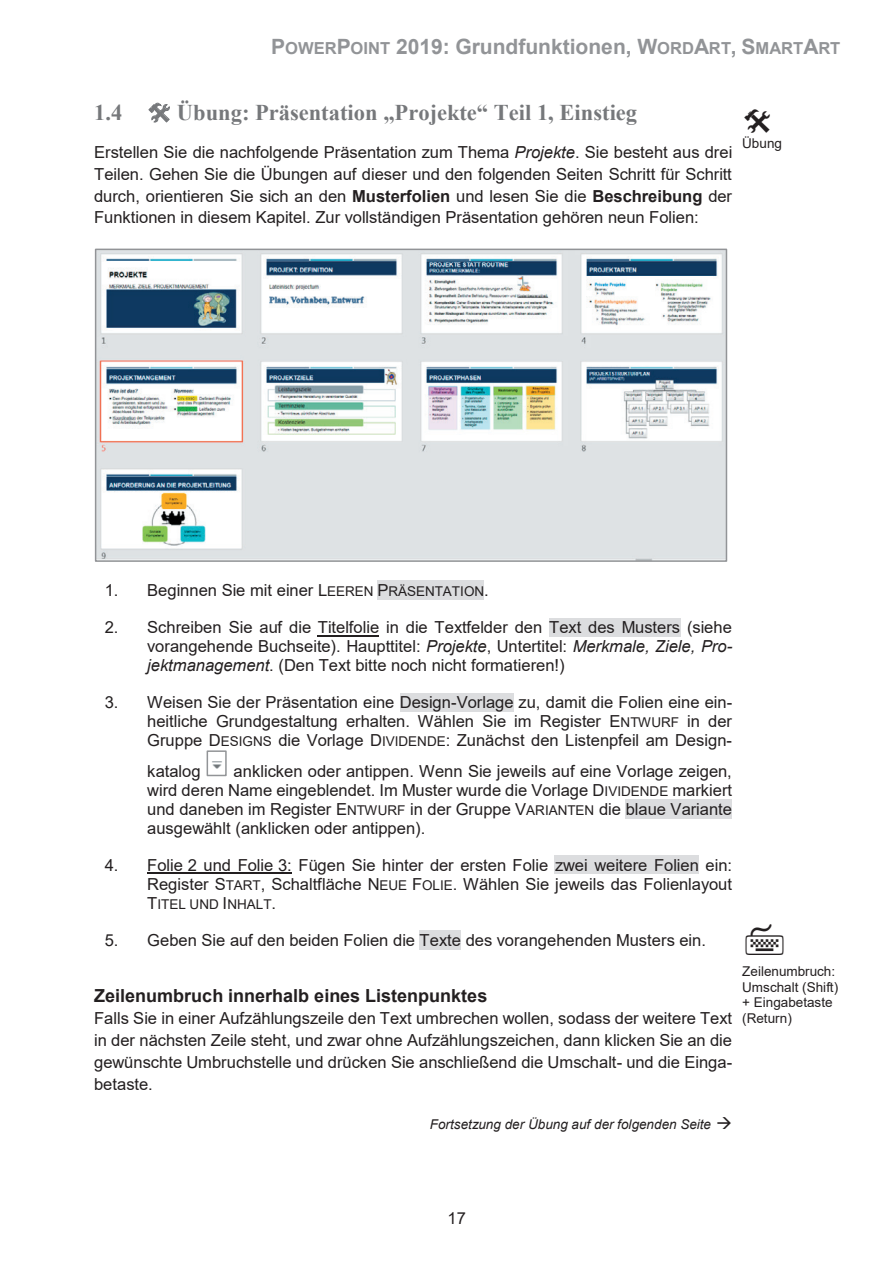
<style>
.page{position:relative;width:893px;height:1263px;background:#fff}
.page>*{position:absolute;margin:0;border:0;box-sizing:border-box;transform-origin:0 0}
.t1{font:700 22.5px "Times New Roman";color:#76787b}
.t2{font:700 21px "Arial";color:#929497}
.t3{font:700 18px "Arial";color:#231f20}
.t4{font:16.5px/19px "Arial";color:#231f20;text-align:justify}
.t5{font:13.5px/15.5px "Arial";color:#231f20}
.t6{font:italic 13.5px "Arial";color:#231f20}
.s1{font-size:16.5px}
.s2{font-style:italic}
.s3{font-weight:700}
.s4{font-size:13.5px}
</style>
<div class="page">
<div style="left:377px;top:581px;width:107px;height:19px;background:#dcdddf"></div>
<div style="left:549px;top:618px;width:131px;height:19px;background:#dcdddf"></div>
<hr style="left:318px;top:635px;width:61px;height:1px;background:#231f20">
<div style="left:400px;top:693px;width:113px;height:19px;background:#dcdddf"></div>
<div style="left:626px;top:799px;width:106px;height:19px;background:#dcdddf"></div>
<div style="left:555px;top:855px;width:144px;height:19px;background:#dcdddf"></div>
<hr style="left:147px;top:872px;width:145px;height:2px;background:#231f20">
<div style="left:420px;top:930px;width:41px;height:19px;background:#dcdddf"></div>
<img style="left:98px;top:252px;width:626px;height:307px">
<div style="left:95px;top:249px;width:632px;height:313px;border:2px solid #929497"></div>
<img style="left:212px;top:761px;width:10px;height:8px">
<div style="left:207px;top:750px;width:20px;height:26px;border:2px solid #929497"></div>
<svg style="left:148px;top:103px;width:22px;height:20px"></svg>
<p class="t2" style="left:271px;top:35px;width:571px">P<span class="s1">OWER</span>P<span class="s1">OINT</span> 2019: Grundfunktionen, W<span class="s1">ORD</span>A<span class="s1">RT</span>, S<span class="s1">MART</span>A<span class="s1">RT</span></p>
<h1 class="t1" style="left:94px;top:100px;width:30px">1.4</h1>
<h1 class="t1" style="left:177px;top:100px;width:462px">Übung: Präsentation „Projekte“ Teil 1, Einstieg</h1>
<p class="t4" style="left:94px;top:142px;width:640px;line-height:21.8px">Erstellen Sie die nachfolgende Präsentation zum Thema <span class="s2">Projekte</span>. Sie besteht aus drei Teilen. Gehen Sie die Übungen auf dieser und den folgenden Seiten Schritt für Schritt durch, orientieren Sie sich an den <span class="s3">Musterfolien</span> und lesen Sie die <span class="s3">Beschreibung</span> der Funktionen in diesem Kapitel. Zur vollständigen Präsentation gehören neun Folien:</p>
<p class="t5" style="left:742px;top:136px;width:41px">Übung</p>
<p class="t4" style="left:105px;top:581px;width:386px">1. Beginnen Sie mit einer L<span class="s4">EEREN</span> P<span class="s4">RÄSENTATION</span>.</p>
<p class="t4" style="left:147px;top:618px;width:586px;text-indent:-42px">2. Schreiben Sie auf die Titelfolie in die Textfelder den Text des Musters (siehe vorangehende Buchseite). Haupttitel: <span class="s2">Projekte</span>, Untertitel: <span class="s2">Merkmale, Ziele, Pro&shy;jektmanagement</span>. (Den Text bitte noch nicht formatieren!)</p>
<p class="t4" style="left:147px;top:693px;width:586px;text-indent:-42px">3. Weisen Sie der Präsentation eine Design-Vorlage zu, damit die Folien eine ein&shy;heitliche Grundgestaltung erhalten. Wählen Sie im Register E<span class="s4">NTWURF</span> in der Gruppe D<span class="s4">ESIGNS</span> die Vorlage D<span class="s4">IVIDENDE</span>: Zunächst den Listenpfeil am Design-</p>
<p class="t4" style="left:147px;top:761px;width:55px">katalog</p>
<p class="t4" style="left:147px;top:761px;width:586px;text-indent:86px">anklicken oder antippen. Wenn Sie jeweils auf eine Vorlage zeigen, wird deren Name eingeblendet. Im Muster wurde die Vorlage D<span class="s4">IVIDENDE</span> markiert und daneben im Register E<span class="s4">NTWURF</span> in der Gruppe V<span class="s4">ARIANTEN</span> die blaue Variante ausgewählt (anklicken oder antippen).</p>
<p class="t4" style="left:105px;top:856px;width:629px;text-align:right">4. Folie 2 und Folie 3: Fügen Sie hinter der ersten Folie zwei weitere Folien ein:<br>Register S<span class="s4">TART</span>, Schaltfläche N<span class="s4">EUE</span> F<span class="s4">OLIE</span>. Wählen Sie jeweils das Folienlayout</p>
<p class="t5" style="left:147px;top:896px;width:130px"><span class="s1">T</span>ITEL UND <span class="s1">I</span>NHALT<span class="s1">.</span></p>
<p class="t4" style="left:105px;top:930px;width:603px">5. Geben Sie auf den beiden Folien die Texte des vorangehenden Musters ein.</p>
<p class="t3" style="left:94px;top:986px;width:395px">Zeilenumbruch innerhalb eines Listenpunktes</p>
<p class="t4" style="left:94px;top:1008px;width:640px;line-height:21.8px">Falls Sie in einer Aufzählungszeile den Text umbrechen wollen, sodass der weitere Text in der nächsten Zeile steht, und zwar ohne Aufzählungszeichen, dann klicken Sie an die gewünschte Umbruchstelle und drücken Sie anschließend die Umschalt- und die Einga&shy;betaste.</p>
<p class="t6" style="left:430px;top:1117px;width:283px">Fortsetzung der Übung auf der folgenden Seite</p>
<p class="t5" style="left:742px;top:964px;width:98px">Zeilenumbruch:<br>Umschalt (Shift) + Eingabetaste (Return)</p>
<p class="t4" style="left:447px;top:1209px;width:20px">17</p>
</div>
